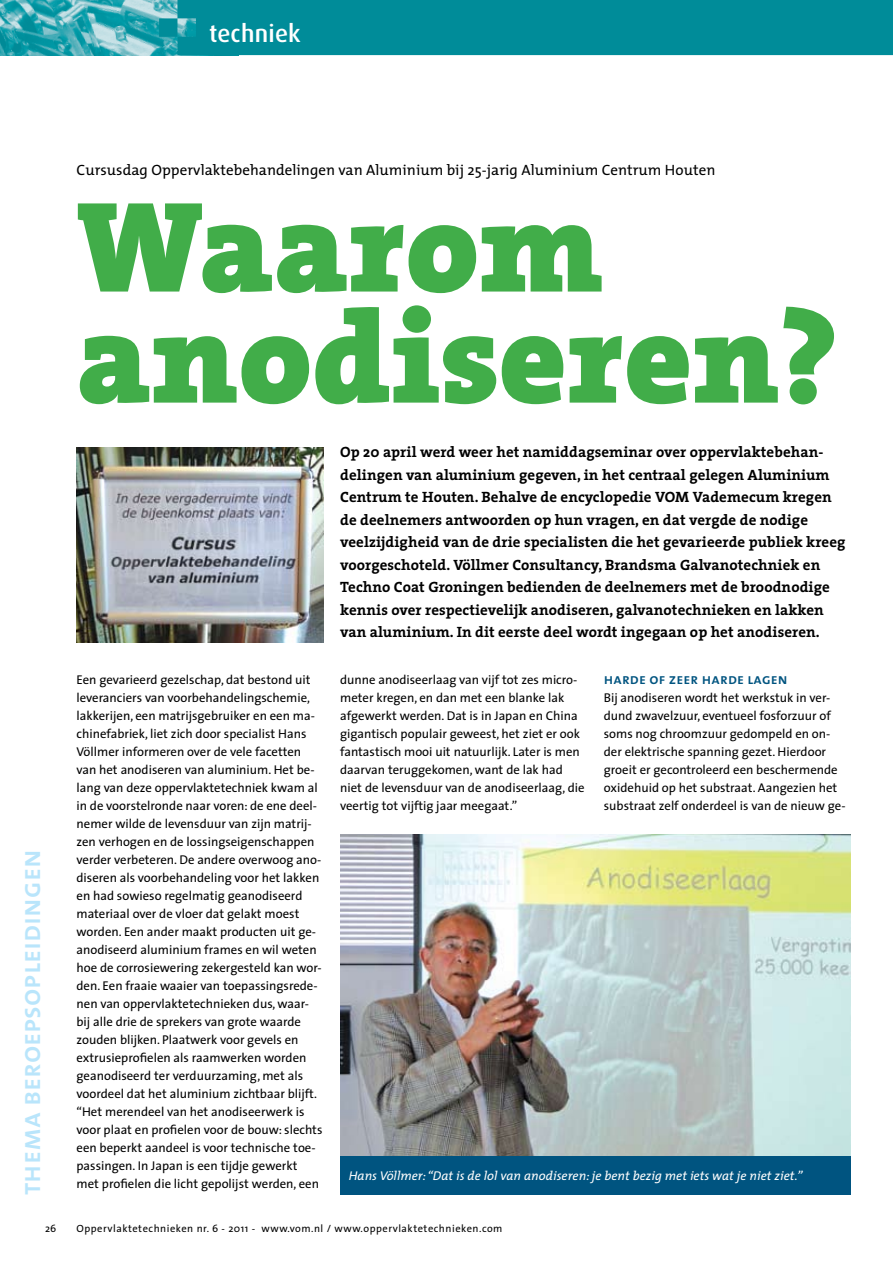
<style>
.page{position:relative;width:893px;height:1263px;background:#fff}
.page>*{position:absolute;margin:0;border:0;box-sizing:border-box;transform-origin:0 0}
.t1{font:900 130.5px/111px "The Serif";color:#41ad49}
.t2{font:28.5px "The Mix Semi Bold Caps";color:#b9e5fb}
.t3{font:500 24.3px "Dax";letter-spacing:.01em;color:#fff}
.t4{font:700 15px/22.5px "The Serif";letter-spacing:.005em;color:#000}
.t5{font:15px "The Mix";letter-spacing:.005em;color:#000}
.t6{font:15px "The Mix Semi Bold Caps";letter-spacing:.01em;color:#005480}
.t7{font:12.75px/18px "The Sans";color:#000}
.t8{font:italic 12.75px "The Mix";letter-spacing:.005em;color:#fff}
.t9{font:10.5px "The Sans";letter-spacing:.05em;color:#000}
</style>
<div class="page">
<img style="left:0;top:0;width:159px;height:55px">
<div style="left:159px;top:0;width:734px;height:55px;background:#008c99"></div>
<img style="left:340px;top:835px;width:510px;height:322px">
<div style="left:340px;top:1157px;width:510px;height:38px;background:#005480"></div>
<img style="left:77px;top:448px;width:246px;height:194px">
<h3 class="t3" style="left:209px;top:20px;width:93px">techniek</h3>
<p class="t5" style="left:77px;top:157px;width:640px">Cursusdag Oppervlaktebehandelingen van Aluminium bij 25-jarig Aluminium Centrum Houten</p>
<h1 class="t1" style="left:77px;top:189px;width:763px">Waarom anodiseren?</h1>
<h2 class="t2" style="left:7px;top:1195px;width:347px;rotate:-90deg">thema beroepsopleidingen</h2>
<p class="t4" style="left:340px;top:441px;width:507px">Op 20 april werd weer het namiddagseminar over oppervlaktebehan&shy;delingen van aluminium gegeven, in het centraal gelegen Aluminium Centrum te Houten. Behalve de encyclopedie VOM Vademecum kregen de deelnemers antwoorden op hun vragen, en dat vergde de nodige veelzijdigheid van de drie specialisten die het gevarieerde publiek kreeg voorgeschoteld. Völlmer Consultancy, Brandsma Galvanotechniek en Techno Coat Groningen bedienden de deelnemers met de broodnodige kennis over respectievelijk anodiseren, galvanotechnieken en lakken van aluminium. In dit eerste deel wordt ingegaan op het anodiseren.</p>
<p class="t7" style="left:77px;top:670px;width:247px">Een gevarieerd gezelschap, dat bestond uit leveranciers van voorbehandelingschemie, lakkerijen, een matrijsgebruiker en een ma&shy;chinefabriek, liet zich door specialist Hans Völlmer informeren over de vele facetten van het anodiseren van aluminium. Het be&shy;lang van deze oppervlaktetechniek kwam al in de voorstelronde naar voren: de ene deel&shy;nemer wilde de levensduur van zijn matrij&shy;zen verhogen en de lossingseigenschappen verder verbeteren. De andere overwoog ano&shy;diseren als voorbehandeling voor het lakken en had sowieso regelmatig geanodiseerd materiaal over de vloer dat gelakt moest worden. Een ander maakt producten uit ge&shy;anodiseerd aluminium frames en wil weten hoe de corrosiewering zekergesteld kan wor&shy;den. Een fraaie waaier van toepassingsrede&shy;nen van oppervlaktetechnieken dus, waar&shy;bij alle drie de sprekers van grote waarde zouden blijken. Plaatwerk voor gevels en extrusieprofielen als raamwerken worden geanodiseerd ter verduurzaming, met als voordeel dat het aluminium zichtbaar blijft. “Het merendeel van het anodiseerwerk is voor plaat en profielen voor de bouw: slechts een beperkt aandeel is voor technische toe&shy;passingen. In Japan is een tijdje gewerkt met profielen die licht gepolijst werden, een</p>
<p class="t7" style="left:340px;top:670px;width:246px">dunne anodiseerlaag van vijf tot zes micro&shy;meter kregen, en dan met een blanke lak afgewerkt werden. Dat is in Japan en China gigantisch populair geweest, het ziet er ook fantastisch mooi uit natuurlijk. Later is men daarvan teruggekomen, want de lak had niet de levensduur van de anodiseerlaag, die veertig tot vijftig jaar meegaat.”</p>
<p class="t6" style="left:604px;top:666px;width:185px">harde of zeer harde lagen</p>
<p class="t7" style="left:604px;top:688px;width:243px">Bij anodiseren wordt het werkstuk in ver&shy;dund zwavelzuur, eventueel fosforzuur of soms nog chroomzuur gedompeld en on&shy;der elektrische spanning gezet. Hierdoor groeit er gecontroleerd een beschermende oxidehuid op het substraat. Aangezien het substraat zelf onderdeel is van de nieuw ge-</p>
<p class="t8" style="left:349px;top:1165px;width:455px">Hans Völlmer: “Dat is de lol van anodiseren: je bent bezig met iets wat je niet ziet.”</p>
<p class="t9" style="left:45px;top:1220px;width:13px">26</p>
<p class="t9" style="left:77px;top:1220px;width:427px">Oppervlaktetechnieken nr. 6 - 2011 - www.vom.nl / www.oppervlaktetechnieken.com</p>
</div>
